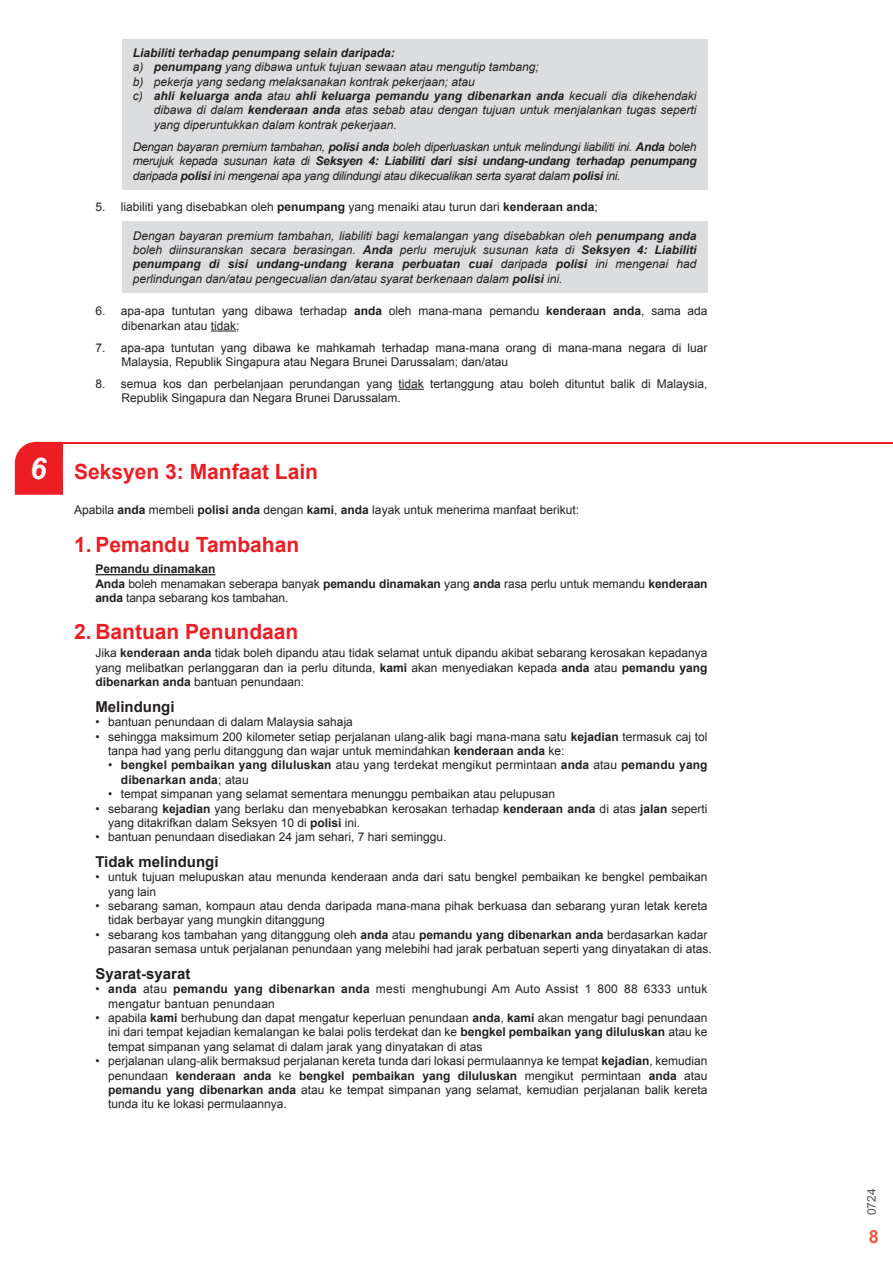
<style>
.page{position:relative;width:893px;height:1263px;background:#fff}
.page>*{position:absolute;margin:0;border:0;box-sizing:border-box;transform-origin:0 0}
.t1{font:700 21px "Arial";color:#ee1d23}
.t2{font:700 18px "Arial";color:#f0593e}
.t3{font:700 15px "Arial";color:#231f20}
.t4{font:12px/14.4px "Arial";color:#231f20}
.t5{font:italic 12px/14.4px "Arial";color:#231f20;text-align:justify}
.t6{font:italic 700 12px "Arial";color:#231f20}
.t7{font:700 12px/14.4px "Arial";letter-spacing:.01em;color:#231f20}
.t8{font:12px/14.4px "Arial";letter-spacing:.02em;color:#231f20}
.t9{font:12px "Arial";color:#57585a}
.s1{font-weight:700}
.s2{font-weight:400}
.s3{font-style:italic;font-size:29.85px;color:#fff}
</style>
<div class="page">
<hr style="left:95px;top:574px;width:120px;height:1px;background:#231f20">
<div style="left:15px;top:442px;width:48px;height:53px;background:#ee1d23"></div>
<hr style="left:59px;top:442px;width:834px;height:1px;background:#ee1d23">
<svg style="left:211px;top:331px;width:25px;height:1px"></svg>
<svg style="left:399px;top:389px;width:25px;height:1px"></svg>
<div style="left:122px;top:39px;width:586px;height:151px;background:#dcdddf"></div>
<div style="left:122px;top:222px;width:586px;height:71px;background:#dcdddf"></div>
<p class="t6" style="left:133px;top:45px;width:264px">Liabiliti terhadap penumpang selain daripada:</p>
<p class="t5" style="left:133px;top:60px;width:408px">a) <span class="s1">penumpang</span> yang dibawa untuk tujuan sewaan atau mengutip tambang;</p>
<p class="t5" style="left:133px;top:74px;width:344px">b) pekerja yang sedang melaksanakan kontrak pekerjaan; atau</p>
<p class="t6" style="left:133px;top:88px;width:565px"><span class="s2">c)</span> ahli keluarga anda <span class="s2">atau</span> ahli keluarga pemandu yang dibenarkan anda <span class="s2">kecuali dia dikehendaki</span></p>
<p class="t5" style="left:154px;top:103px;width:544px">dibawa di dalam <span class="s1">kenderaan anda</span> atas sebab atau dengan tujuan untuk menjalankan tugas seperti</p>
<p class="t5" style="left:154px;top:118px;width:244px">yang diperuntukkan dalam kontrak pekerjaan.</p>
<p class="t5" style="left:133px;top:140px;width:565px">Dengan bayaran premium tambahan, <span class="s1">polisi anda</span> boleh diperluaskan untuk melindungi liabiliti ini. <span class="s1">Anda</span> boleh merujuk kepada susunan kata di <span class="s1">Seksyen 4: Liabiliti dari sisi undang-undang terhadap penumpang </span>daripada <span class="s1">polisi</span> ini mengenai apa yang dilindungi atau dikecualikan serta syarat dalam <span class="s1">polisi</span> ini.</p>
<p class="t4" style="left:95px;top:200px;width:504px">5. liabiliti yang disebabkan oleh <span class="s1">penumpang</span> yang menaiki atau turun dari <span class="s1">kenderaan anda</span>;</p>
<p class="t5" style="left:133px;top:228px;width:565px">Dengan bayaran premium tambahan, liabiliti bagi kemalangan yang disebabkan oleh <span class="s1">penumpang anda </span>boleh diinsuranskan secara berasingan. <span class="s1">Anda</span> perlu merujuk susunan kata di <span class="s1">Seksyen 4: Liabiliti penumpang di sisi undang-undang kerana perbuatan cuai</span> daripada <span class="s1">polisi</span> ini mengenai had perlindungan dan/atau pengecualian dan/atau syarat berkenaan dalam <span class="s1">polisi</span> ini.</p>
<p class="t4" style="left:121px;top:304px;width:588px;text-indent:-26px">6. apa-apa tuntutan yang dibawa terhadap <span class="s1">anda</span> oleh mana-mana pemandu <span class="s1">kenderaan anda</span>, sama ada dibenarkan atau tidak;</p>
<p class="t4" style="left:121px;top:340px;width:588px;text-indent:-26px">7. apa-apa tuntutan yang dibawa ke mahkamah terhadap mana-mana orang di mana-mana negara di luar<br>Malaysia, Republik Singapura atau Negara Brunei Darussalam; dan/atau</p>
<p class="t4" style="left:121px;top:377px;width:588px;text-indent:-26px">8. semua kos dan perbelanjaan perundangan yang tidak tertanggung atau boleh dituntut balik di Malaysia,<br>Republik Singapura dan Negara Brunei Darussalam.</p>
<h1 class="t1" style="left:30px;top:458px;width:290px"><span class="s3">6</span> Seksyen 3: Manfaat Lain</h1>
<p class="t4" style="left:74px;top:503px;width:506px">Apabila <span class="s1">anda</span> membeli <span class="s1">polisi anda</span> dengan <span class="s1">kami</span>, <span class="s1">anda</span> layak untuk menerima manfaat berikut:</p>
<h1 class="t1" style="left:74px;top:530px;width:227px">1. Pemandu Tambahan</h1>
<p class="t4" style="left:95px;top:562px;width:614px"><span class="s1">Pemandu dinamakan<br>Anda</span> boleh menamakan seberapa banyak <span class="s1">pemandu dinamakan</span> yang <span class="s1">anda</span> rasa perlu untuk memandu <span class="s1">kenderaan anda</span> tanpa sebarang kos tambahan.</p>
<h1 class="t1" style="left:74px;top:618px;width:226px">2. Bantuan Penundaan</h1>
<p class="t4" style="left:95px;top:646px;width:614px;text-align:justify">Jika <span class="s1">kenderaan anda</span> tidak boleh dipandu atau tidak selamat untuk dipandu akibat sebarang kerosakan kepadanya yang melibatkan perlanggaran dan ia perlu ditunda, <span class="s1">kami</span> akan menyediakan kepada <span class="s1">anda</span> atau <span class="s1">pemandu yang dibenarkan anda</span> bantuan penundaan:</p>
<p class="t3" style="left:95px;top:697px;width:81px">Melindungi</p>
<p class="t4" style="left:95px;top:715px;width:259px">• bantuan penundaan di dalam Malaysia sahaja</p>
<p class="t4" style="left:108px;top:729px;width:601px;text-indent:-13px">• sehingga maksimum 200 kilometer setiap perjalanan ulang-alik bagi mana-mana satu <span class="s1">kejadian</span> termasuk caj tol tanpa had yang perlu ditanggung dan wajar untuk memindahkan <span class="s1">kenderaan anda</span> ke:</p>
<p class="t7" style="left:121px;top:758px;width:588px;text-indent:-13px"><span class="s2">•</span> bengkel pembaikan yang diluluskan <span class="s2">atau yang terdekat mengikut permintaan</span> anda <span class="s2">atau</span> pemandu yang dibenarkan anda<span class="s2">; atau</span></p>
<p class="t4" style="left:108px;top:787px;width:448px">• tempat simpanan yang selamat sementara menunggu pembaikan atau pelupusan</p>
<p class="t4" style="left:108px;top:801px;width:601px;text-indent:-13px">• sebarang <span class="s1">kejadian</span> yang berlaku dan menyebabkan kerosakan terhadap <span class="s1">kenderaan anda</span> di atas <span class="s1">jalan</span> seperti yang ditakrifkan dalam Seksyen 10 di <span class="s1">polisi</span> ini.</p>
<p class="t4" style="left:95px;top:830px;width:352px">• bantuan penundaan disediakan 24 jam sehari, 7 hari seminggu.</p>
<p class="t3" style="left:95px;top:852px;width:125px">Tidak melindungi</p>
<p class="t4" style="left:108px;top:870px;width:601px;text-indent:-13px">• untuk tujuan melupuskan atau menunda kenderaan anda dari satu bengkel pembaikan ke bengkel pembaikan yang lain</p>
<p class="t4" style="left:108px;top:899px;width:601px;text-indent:-13px">• sebarang saman, kompaun atau denda daripada mana-mana pihak berkuasa dan sebarang yuran letak kereta tidak berbayar yang mungkin ditanggung</p>
<p class="t4" style="left:108px;top:927px;width:605px;text-indent:-13px">• sebarang kos tambahan yang ditanggung oleh <span class="s1">anda</span> atau <span class="s1">pemandu yang dibenarkan anda</span> berdasarkan kadar pasaran semasa untuk perjalanan penundaan yang melebihi had jarak perbatuan seperti yang dinyatakan di atas.</p>
<p class="t3" style="left:95px;top:964px;width:97px">Syarat-syarat</p>
<p class="t8" style="left:108px;top:982px;width:601px;text-indent:-13px">• <span class="s1">anda</span> atau <span class="s1">pemandu yang dibenarkan anda</span> mesti menghubungi Am Auto Assist 1 800 88 6333 untuk mengatur bantuan penundaan</p>
<p class="t4" style="left:108px;top:1011px;width:601px;text-align:justify;text-indent:-13px">• apabila <span class="s1">kami</span> berhubung dan dapat mengatur keperluan penundaan <span class="s1">anda</span>, <span class="s1">kami</span> akan mengatur bagi penundaan ini dari tempat kejadian kemalangan ke balai polis terdekat dan ke <span class="s1">bengkel pembaikan yang diluluskan</span> atau ke tempat simpanan yang selamat di dalam jarak yang dinyatakan di atas</p>
<p class="t4" style="left:108px;top:1054px;width:601px;text-align:justify;text-indent:-13px">• perjalanan ulang-alik bermaksud perjalanan kereta tunda dari lokasi permulaannya ke tempat <span class="s1">kejadian</span>, kemudian penundaan <span class="s1">kenderaan anda</span> ke <span class="s1">bengkel pembaikan yang diluluskan</span> mengikut permintaan <span class="s1">anda</span> atau <span class="s1">pemandu yang dibenarkan anda</span> atau ke tempat simpanan yang selamat, kemudian perjalanan balik kereta tunda itu ke lokasi permulaannya.</p>
<p class="t9" style="left:864px;top:1215px;width:28px;rotate:-90deg">0724</p>
<h2 class="t2" style="left:869px;top:1225px;width:12px">8</h2>
</div>
